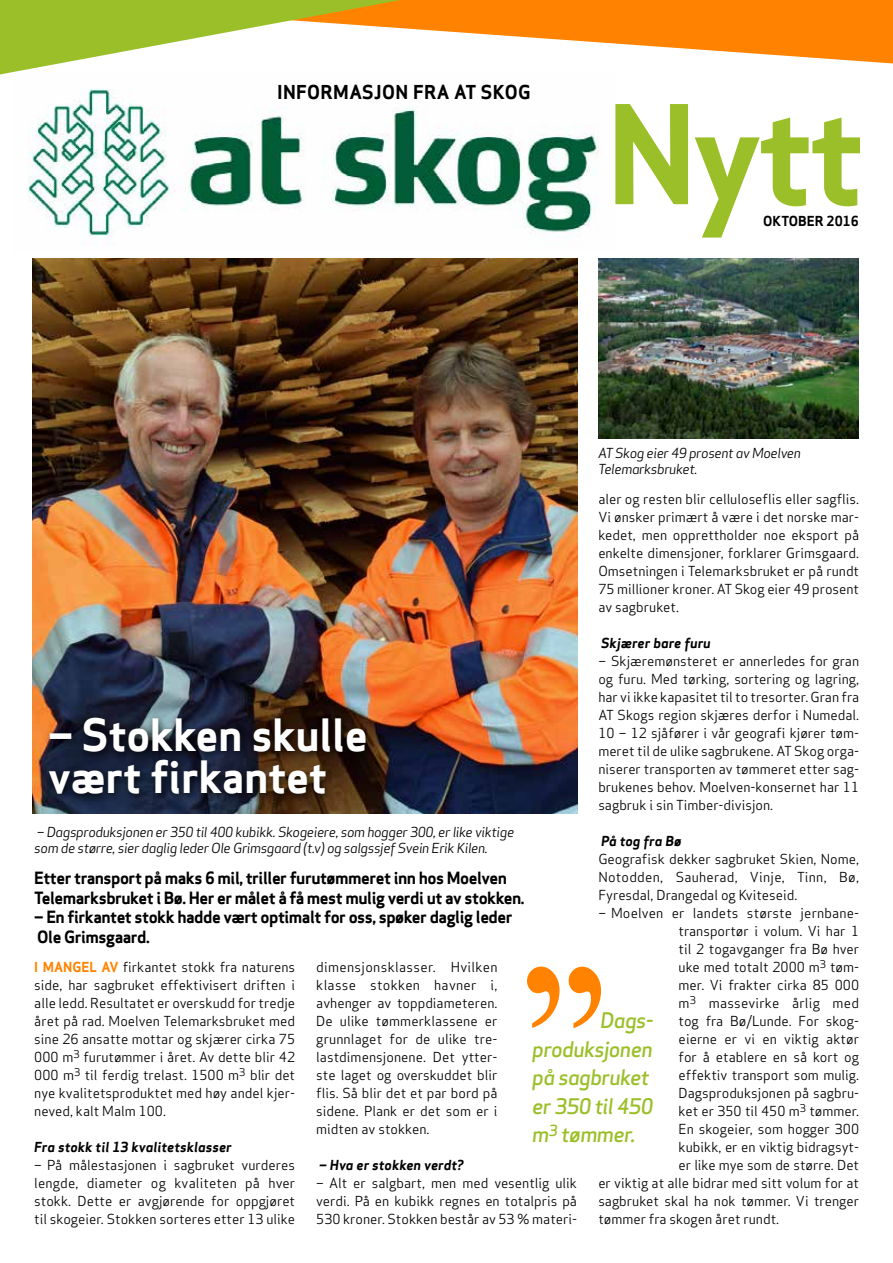
<style>
.page{position:relative;width:893px;height:1263px;background:#fff}
.page>*{position:absolute;margin:0;border:0;box-sizing:border-box;transform-origin:0 0}
.t1{font:133.5px "Apex Sans Bold T";color:#9bbf28}
.t2{font:43.5px/42px "Apex Sans Bold T";letter-spacing:-.01em;color:#fff}
.t3{font:21px/28.5px "Apex Sans Medium Italic T";letter-spacing:-.03em;color:#9bbf28}
.t4{font:18.75px "Apex Sans Bold T";letter-spacing:.02em;color:#000}
.t5{font:16.5px/19.5px "Apex Sans Bold T";letter-spacing:-.03em;color:#000}
.t6{font:13.5px/18px "Apex Sans Book T";color:#000;text-align:justify}
.t7{font:13.5px/16.5px "Apex Sans Book Italic T";letter-spacing:-.03em;color:#000}
.t8{font:13.5px "Apex Sans Bold Italic T";color:#000}
.t9{font:13.5px "Apex Sans Book T";letter-spacing:.02em;color:#000}
.t10{font:13.5px "Apex Sans Bold T";color:#000}
.s1{font-family:"Apex Sans Bold T";color:#ff8300}
</style>
<div class="page">
<img style="left:27px;top:88px;width:572px;height:157px">
<img style="left:33px;top:258px;width:544px;height:555px">
<div style="left:43px;top:712px;width:332px;height:92px;background:#000;opacity:.75"></div>
<svg style="left:401px;top:0;width:492px;height:63px;fill:#ff8300"></svg>
<svg style="left:0;top:0;width:401px;height:74px"></svg>
<img style="left:598px;top:258px;width:261px;height:180px">
<svg style="left:527px;top:966px;width:74px;height:62px"></svg>
<h3 class="t4" style="left:277px;top:80px;width:255px">INFORMASJON FRA AT SKOG</h3>
<h1 class="t1" style="left:606px;top:69px;width:261px">Nytt</h1>
<p class="t10" style="left:763px;top:213px;width:97px">OKTOBER 2016</p>
<p class="t7" style="left:598px;top:444px;width:204px">AT Skog eier 49 prosent av Moelven<br>Telemarksbruket.</p>
<p class="t6" style="left:598px;top:490px;width:262px">aler og resten blir celluloseflis eller sagflis.<br>Vi ønsker primært å være i det norske mar&shy;kedet, men opprettholder noe eksport på enkelte dimensjoner, forklarer Grimsgaard.<br>Omsetningen i Telemarksbruket er på rundt 75 millioner kroner. AT Skog eier 49 prosent av sagbruket.</p>
<p class="t8" style="left:601px;top:634px;width:111px">Skjærer bare furu</p>
<p class="t6" style="left:598px;top:652px;width:262px">– Skjæremønsteret er annerledes for gran og furu. Med tørking, sortering og lagring, har vi ikke kapasitet til to tresorter. Gran fra AT Skogs region skjæres derfor i Numedal.<br>10 – 12 sjåfører i vår geografi kjører tøm&shy;meret til de ulike sagbrukene. AT Skog orga&shy;niserer transporten av tømmeret etter sag&shy;brukenes behov. Moelven-konsernet har 11 sagbruk i sin Timber-divisjon.</p>
<p class="t8" style="left:601px;top:832px;width:82px">På tog fra Bø</p>
<p class="t6" style="left:598px;top:850px;width:262px">Geografisk dekker sagbruket Skien, Nome, Notodden, Sauherad, Vinje, Tinn, Bø, Fyresdal, Drangedal og Kviteseid.</p>
<p class="t6" style="left:598px;top:904px;width:262px">– Moelven er landets største jernbane-</p>
<p class="t6" style="left:679px;top:922px;width:182px">transportør i volum. Vi har 1</p>
<p class="t6" style="left:679px;top:940px;width:182px">til 2 togavganger fra Bø hver</p>
<p class="t6" style="left:679px;top:958px;width:182px">uke med totalt 2000 m<sup>3</sup> tøm-</p>
<p class="t6" style="left:679px;top:976px;width:182px">mer. Vi frakter cirka 85 000</p>
<p class="t9" style="left:679px;top:994px;width:182px">m<sup>3</sup> massevirke årlig med</p>
<p class="t6" style="left:679px;top:1012px;width:182px">tog fra Bø/Lunde. For skog-</p>
<p class="t6" style="left:679px;top:1030px;width:182px">eierne er vi en viktig aktør</p>
<p class="t6" style="left:679px;top:1048px;width:182px">for å etablere en så kort og</p>
<p class="t6" style="left:679px;top:1066px;width:182px">effektiv transport som mulig.</p>
<p class="t6" style="left:679px;top:1084px;width:182px">Dagsproduksjonen på sagbru-</p>
<p class="t6" style="left:679px;top:1102px;width:182px">ket er 350 til 450 m<sup>3</sup> tømmer.</p>
<p class="t6" style="left:679px;top:1120px;width:182px">En skogeier, som hogger 300</p>
<p class="t6" style="left:679px;top:1138px;width:182px">kubikk, er en viktig bidragsyt-</p>
<p class="t6" style="left:679px;top:1156px;width:182px">er like mye som de større. Det</p>
<p class="t6" style="left:598px;top:1174px;width:262px">er viktig at alle bidrar med sitt volum for at</p>
<p class="t6" style="left:598px;top:1192px;width:262px">sagbruket skal ha nok tømmer. Vi trenger</p>
<p class="t6" style="left:598px;top:1210px;width:182px">tømmer fra skogen året rundt.</p>
<h2 class="t2" style="left:48px;top:714px;width:321px">– Stokken skulle vært firkantet</h2>
<p class="t7" style="left:34px;top:823px;width:482px">– Dagsproduksjonen er 350 til 400 kubikk. Skogeiere, som hogger 300, er like viktige som de større, sier daglig leder Ole Grimsgaard (t.v) og salgssjef Svein Erik Kilen.</p>
<p class="t5" style="left:34px;top:868px;width:492px">Etter transport på maks 6 mil, triller furutømmeret inn hos Moelven<br>Telemarksbruket i Bø. Her er målet å få mest mulig verdi ut av stokken.</p>
<p class="t5" style="left:34px;top:907px;width:480px">– En firkantet stokk hadde vært optimalt for oss, spøker daglig leder<br>Ole Grimsgaard.</p>
<p class="t6" style="left:34px;top:958px;width:262px"><span class="s1">I MANGEL AV</span> firkantet stokk fra naturens side, har sagbruket effektivisert driften i alle ledd. Resultatet er overskudd for tredje året på rad. Moelven Telemarksbruket med sine 26 ansatte mottar og skjærer cirka 75<br>000 m<sup>3</sup> furutømmer i året. Av dette blir 42<br>000 m<sup>3</sup> til ferdig trelast. 1500 m<sup>3</sup> blir det nye kvalitetsproduktet med høy andel kjer&shy;neved, kalt Malm 100.</p>
<p class="t8" style="left:34px;top:1138px;width:199px">Fra stokk til 13 kvalitetsklasser</p>
<p class="t6" style="left:34px;top:1156px;width:262px">– På målestasjonen i sagbruket vurderes lengde, diameter og kvaliteten på hver stokk. Dette er avgjørende for oppgjøret til skogeier. Stokken sorteres etter 13 ulike</p>
<p class="t6" style="left:316px;top:958px;width:183px">dimensjonsklasser. Hvilken klasse stokken havner i, avhenger av toppdiameteren.<br>De ulike tømmerklassene er grunnlaget for de ulike tre&shy;lastdimensjonene. Det ytter&shy;ste laget og overskuddet blir flis. Så blir det et par bord på sidene. Plank er det som er i midten av stokken.</p>
<p class="t8" style="left:319px;top:1156px;width:146px">– Hva er stokken verdt?</p>
<p class="t6" style="left:316px;top:1174px;width:262px">– Alt er salgbart, men med vesentlig ulik verdi. På en kubikk regnes en totalpris på 530 kroner. Stokken består av 53 % materi-</p>
<h3 class="t3" style="left:532px;top:1006px;width:123px;text-indent:68px">Dags&shy;produksjonen på sagbruket er 350 til 450 m<sup>3</sup> tømmer.</h3>
</div>
